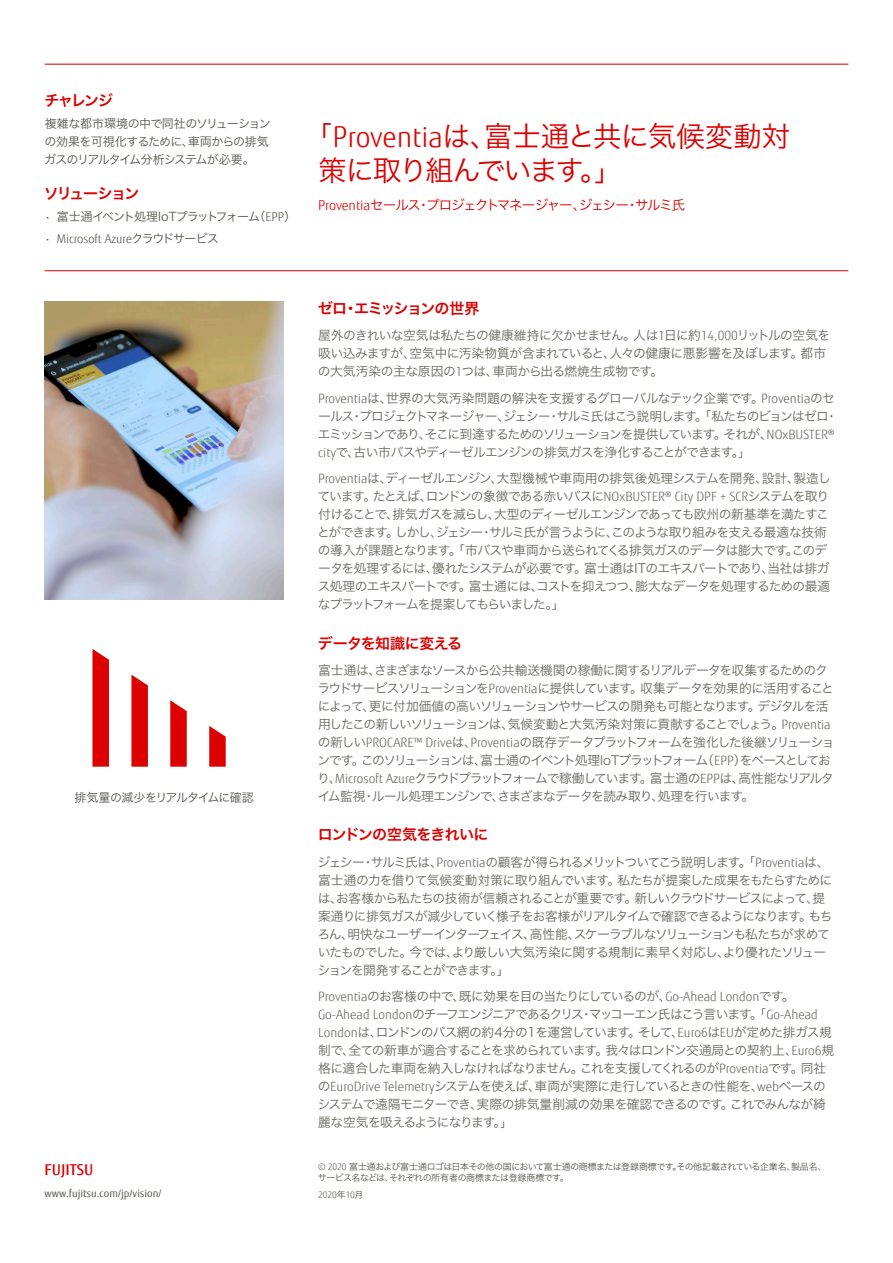
<style>
.page{position:relative;width:893px;height:1263px;background:#fff}
.page>*{position:absolute;margin:0;border:0;box-sizing:border-box;transform-origin:0 0}
.t1{font:28.5px/34.5px "Hira Kaku Pro W3";letter-spacing:-.055em;color:#dc0000}
.t2{font:15px "Hira Kaku Pro W6";letter-spacing:-.07em;color:#dc0000}
.t3{font:15px "Hira Kaku Pro W6";letter-spacing:-.035em;color:#dc0000}
.t4{font:500 15px "Fujitsu Sans";color:#dc0000}
.t5{font:15px "Hira Kaku Pro W6";letter-spacing:-.105em;color:#dc0000}
.t6{font:13.5px "Hira Kaku Pro W3";letter-spacing:-.095em;color:#dc0000}
.t7{font:12.75px/18px "Hira Kaku Pro W3";letter-spacing:-.07em;color:#686761}
.t8{font:12.75px/18px "Hira Kaku Pro W3";letter-spacing:-.035em;color:#686761}
.t9{font:12px/18px "Hira Kaku Pro W3";letter-spacing:-.06em;color:#57564f}
.t10{font:12px "Hira Kaku Pro W3";letter-spacing:-.08em;color:#57564f}
.t11{font:300 12px "Fujitsu Sans";color:#57564f}
.t12{font:10.5px "Fujitsu Sans";letter-spacing:.005em;color:#57564f}
.t13{font:9px/10.5px "Hira Kaku Pro W3";letter-spacing:-.045em;color:#57564f}
.t14{font:300 9px "Fujitsu Sans";letter-spacing:-.01em;color:#57564f}
.s1{font-family:"Fujitsu Sans";font-weight:300}
.s2{font-family:"Hira Kaku Pro W3";font-weight:400}
</style>
<div class="page">
<img style="left:45px;top:302px;width:238px;height:298px">
<hr style="left:45px;top:64px;width:803px;height:1px;background:#dc0000">
<hr style="left:45px;top:270px;width:803px;height:1px;background:#dc0000">
<svg style="left:92px;top:649px;width:17px;height:118px;background:#de1313"></svg>
<svg style="left:131px;top:675px;width:17px;height:92px;background:#df1616"></svg>
<svg style="left:170px;top:700px;width:17px;height:67px"></svg>
<svg style="left:209px;top:726px;width:17px;height:41px"></svg>
<p class="t2" style="left:45px;top:86px;width:70px">チャレンジ</p>
<p class="t9" style="left:44px;top:114px;width:228px">複雑な都市環境の中で同社のソリューションの効果を可視化するために、車両からの排気ガスのリアルタイム分析システムが必要。</p>
<p class="t5" style="left:44px;top:180px;width:97px">ソリューション</p>
<p class="t10" style="left:45px;top:206px;width:253px">• 富士通イベント処理IoTプラットフォーム（<span class="s1">EPP</span>）</p>
<p class="t11" style="left:45px;top:232px;width:176px"><span class="s2">•</span> Microsoft Azure<span class="s2">クラウドサービス</span></p>
<p class="t9" style="left:74px;top:788px;width:181px">排気量の減少をリアルタイムに確認</p>
<p class="t4" style="left:45px;top:1160px;width:50px">FUJITSU</p>
<p class="t12" style="left:45px;top:1187px;width:118px">www.fujitsu.com/jp/vision/</p>
<h1 class="t1" style="left:318px;top:117px;width:474px;text-indent:-14px">「<span class="s1">Proventia</span>は、富士通と共に気候変動対策に取り組んでいます。」</h1>
<p class="t6" style="left:318px;top:193px;width:368px"><span class="s1">Proventia</span>セールス・プロジェクトマネージャー、ジェシー・サルミ氏</p>
<p class="t2" style="left:318px;top:294px;width:163px">ゼロ・エミッションの世界</p>
<p class="t8" style="left:318px;top:325px;width:514px">屋外のきれいな空気は私たちの健康維持に欠かせません。人は<span class="s1">1</span>日に約<span class="s1">14,000</span>リットルの空気を吸い込みますが、空気中に汚染物質が含まれていると、人々の健康に悪影響を及ぼします。都市の大気汚染の主な原因の<span class="s1">1</span>つは、車両から出る燃焼生成物です。</p>
<p class="t7" style="left:318px;top:388px;width:522px"><span class="s1">Proventia</span>は、世界の大気汚染問題の解決を支援するグローバルなテック企業です。<span class="s1">Proventia</span>のセールス・プロジェクトマネージャー、ジェシー・サルミ氏はこう説明します。「私たちのビョンはゼロ・エミッションであり、そこに到達するためのソリューションを提供しています。それが、<span class="s1">NOxBUSTER® city</span>で、古い市バスやディーゼルエンジンの排気ガスを浄化することができます。」</p>
<p class="t7" style="left:317px;top:468px;width:515px"><span class="s1">Proventia</span>は、ディーゼルエンジン、大型機械や車両用の排気後処理システムを開発、設計、製造しています。たとえば、ロンドンの象徴である赤いバスに<span class="s1">NOxBUSTER® City DPF + SCR</span>システムを取り付けることで、排気ガスを減らし、大型のディーゼルエンジンであっても欧州の新基準を満たすことができます。しかし、ジェシー・サルミ氏が言うように、このような取り組みを支える最適な技術の導入が課題となります。「市バスや車両から送られてくる排気ガスのデータは膨大です。このデータを処理するには、優れたシステムが必要です。富士通はITのエキスパートであり、当社は排ガス処理のエキスパートです。富士通には、コストを抑えつつ、膨大なデータを処理するための最適なプラットフォームを提案してもらいました。」</p>
<p class="t3" style="left:318px;top:629px;width:146px">データを知識に変える</p>
<p class="t7" style="left:317px;top:660px;width:519px">富士通は、さまざまなソースから公共輸送機関の稼働に関するリアルデータを収集するためのクラウドサービスソリューションを<span class="s1">Proventia</span>に提供しています。収集データを効果的に活用することによって、更に付加価値の高いソリューションやサービスの開発も可能となります。デジタルを活用したこの新しいソリューションは、気候変動と大気汚染対策に貢献することでしょう。<span class="s1">Proventia</span>の新しい<span class="s1">PROCARE™ Drive</span>は、<span class="s1">Proventia</span>の既存データプラットフォームを強化した後継ソリューションです。このソリューションは、富士通のイベント処理loTプラットフォーム（<span class="s1">EPP</span>）をベースとしており、<span class="s1">Microsoft Azure</span>クラウドプラットフォームで稼働しています。富士通の<span class="s1">EPP</span>は、高性能なリアルタイム監視・ルール処理エンジンで、さまざまなデータを読み取り、処理を行います。</p>
<p class="t2" style="left:318px;top:821px;width:172px">ロンドンの空気をきれいに</p>
<p class="t7" style="left:317px;top:852px;width:517px">ジェシー・サルミ氏は、<span class="s1">Proventia</span>の顧客が得られるメリットついてこう説明します。「<span class="s1">Proventia</span>は、富士通の力を借りて気候変動対策に取り組んでいます。私たちが提案した成果をもたらすためには、お客様から私たちの技術が信頼されることが重要です。新しいクラウドサービスによって、提案通りに排気ガスが減少していく様子をお客様がリアルタイムで確認できるようになります。もちろん、明快なユーザーインターフェイス、高性能、スケーラブルなソリューションも私たちが求めていたものでした。今では、より厳しい大気汚染に関する規制に素早く対応し、より優れたソリューションを開発することができます。」</p>
<p class="t7" style="left:317px;top:987px;width:518px"><span class="s1">Proventia</span>のお客様の中で、既に効果を目の当たりにしているのが、<span class="s1">Go-Ahead London</span>です。<span class="s1">Go-Ahead London</span>のチーフエンジニアであるクリス・マッコーエン氏はこう言います。「<span class="s1">Go-Ahead London</span>は、ロンドンのバス網の約4分の1を運営しています。そして、<span class="s1">Euro6</span>は<span class="s1">EU</span>が定めた排ガス規制で、全ての新車が適合することを求められています。我々はロンドン交通局との契約上、<span class="s1">Euro6</span>規格に適合した車両を納入しなければなりません。これを支援してくれるのが<span class="s1">Proventia</span>です。同社の<span class="s1">EuroDrive Telemetry</span>システムを使えば、車両が実際に走行しているときの性能を、<span class="s1">web</span>ベースのシステムで遠隔モニターでき、実際の排気量削減の効果を確認できるのです。これでみんなが綺麗な空気を吸えるようになります。」</p>
<p class="t13" style="left:318px;top:1161px;width:510px"><span class="s1">© 2020</span> 富士通および富士通ロゴは日本その他の国において富士通の商標または登録商標です。その他記載されている企業名、製品名、サービス名などは、それぞれの所有者の商標または登録商標です。</p>
<p class="t14" style="left:318px;top:1189px;width:47px">2020<span class="s2">年</span>10<span class="s2">月</span></p>
</div>
